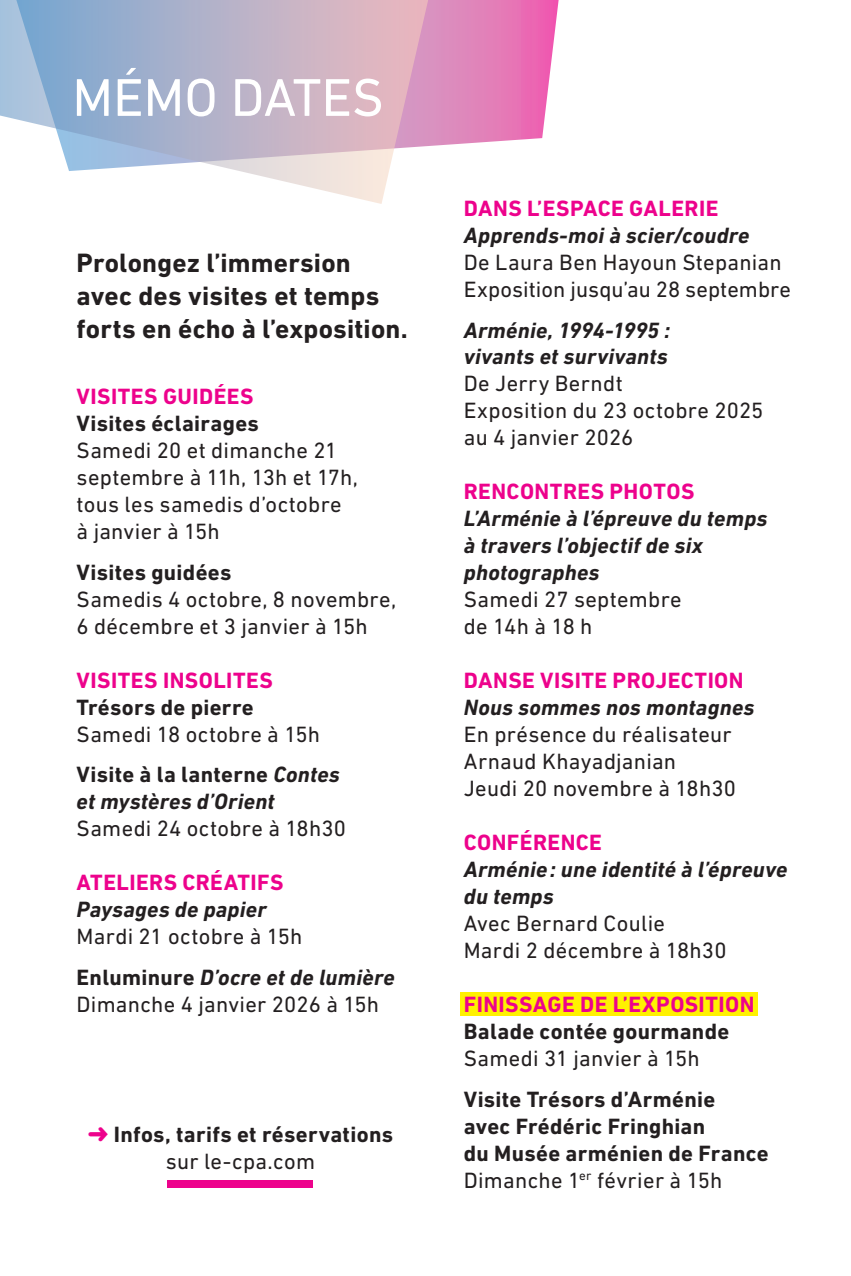
<style>
.page{position:relative;width:851px;height:1276px;background:#fff}
.page>*{position:absolute;margin:0;border:0;box-sizing:border-box;transform-origin:0 0}
.t1{font:54px "DIN Next LT Pro";color:#fff}
.t2{font:700 27px/33px "DIN Next LT Pro";letter-spacing:.01em;color:#231f20}
.t3{font:22.5px/27px "DIN Next LT Pro";letter-spacing:.01em;color:#231f20}
.t4{font:italic 700 22.5px/27px "DIN Next LT Pro";letter-spacing:.01em;color:#231f20}
.t5{font:700 22.5px/27px "DIN Next LT Pro";letter-spacing:.015em;color:#231f20}
.t6{font:700 22.5px "DIN Next LT Pro";letter-spacing:.02em;color:#ed028c}
.s1{font-weight:700}
.s2{font-style:normal}
.s3{font-weight:700;font-style:italic}
.s4{color:#ed028c}
.s5{font-weight:400}
</style>
<div class="page">
<div style="left:460px;top:992px;width:297px;height:23px;background:#fff101"></div>
<svg style="left:434px;top:0;width:125px;height:146px;background:#e687be"></svg>
<svg style="left:0;top:0;width:434px;height:204px"></svg>
<div style="left:167px;top:1180px;width:146px;height:7px;background:#ed028c"></div>
<p class="t1" style="left:72px;top:66px;width:313px">MÉMO DATES</p>
<p class="t2" style="left:77px;top:247px;width:333px">Prolongez l’immersion avec des visites et temps forts en écho à l’exposition.</p>
<p class="t6" style="left:77px;top:383px;width:178px">VISITES GUIDÉES</p>
<p class="t3" style="left:77px;top:409px;width:283px"><span class="s1">Visites éclairages<br></span>Samedi 20 et dimanche 21 septembre à 11h, 13h et 17h, tous les samedis d’octobre à janvier à 15h</p>
<p class="t3" style="left:77px;top:558px;width:321px"><span class="s1">Visites guidées<br></span>Samedis 4 octobre, 8 novembre,<br>6 décembre et 3 janvier à 15h</p>
<p class="t6" style="left:77px;top:667px;width:198px">VISITES INSOLITES</p>
<p class="t5" style="left:77px;top:693px;width:178px">Trésors de pierre</p>
<p class="t3" style="left:77px;top:720px;width:245px">Samedi 18 octobre à 15h</p>
<p class="t4" style="left:77px;top:761px;width:265px"><span class="s2">Visite à la lanterne</span> Contes et mystères d’Orient</p>
<p class="t3" style="left:77px;top:814px;width:271px">Samedi 24 octobre à 18h30</p>
<p class="t6" style="left:77px;top:869px;width:208px">ATELIERS CRÉATIFS</p>
<p class="t3" style="left:77px;top:895px;width:227px"><span class="s3">Paysages de papier<br></span>Mardi 21 octobre à 15h</p>
<p class="t4" style="left:77px;top:963px;width:320px"><span class="s2">Enluminure</span> D’ocre et de lumière</p>
<p class="t3" style="left:77px;top:990px;width:304px">Dimanche 4 janvier 2026 à 15h</p>
<p class="t5" style="left:88px;top:1121px;width:307px;text-align:center"><span class="s4">➜</span> Infos, tarifs et réservations <span class="s5">sur le-cpa.com</span></p>
<p class="t6" style="left:463px;top:196px;width:256px">DANS L’ESPACE GALERIE</p>
<p class="t4" style="left:463px;top:222px;width:287px">Apprends-moi à scier/coudre</p>
<p class="t3" style="left:463px;top:249px;width:319px">De Laura Ben Hayoun Stepanian</p>
<p class="t3" style="left:463px;top:276px;width:329px">Exposition jusqu’au 28 septembre</p>
<p class="t4" style="left:463px;top:317px;width:207px;line-height:25.8px">Arménie, 1994-1995 : vivants et survivants</p>
<p class="t3" style="left:463px;top:369px;width:160px">De Jerry Berndt</p>
<p class="t3" style="left:463px;top:396px;width:301px">Exposition du 23 octobre 2025 au 4 janvier 2026</p>
<p class="t6" style="left:463px;top:478px;width:232px">RENCONTRES PHOTOS</p>
<p class="t4" style="left:463px;top:505px;width:305px">L’Arménie à l’épreuve du temps</p>
<p class="t4" style="left:463px;top:532px;width:241px">à travers l’objectif de six photographes</p>
<p class="t3" style="left:463px;top:585px;width:219px">Samedi 27 septembre de 14h à 18 h</p>
<p class="t6" style="left:463px;top:667px;width:281px">DANSE VISITE PROJECTION</p>
<p class="t4" style="left:463px;top:694px;width:292px">Nous sommes nos montagnes</p>
<p class="t3" style="left:463px;top:720px;width:269px">En présence du réalisateur<br>Arnaud Khayadjanian</p>
<p class="t3" style="left:463px;top:774px;width:274px">Jeudi 20 novembre à 18h30</p>
<p class="t6" style="left:463px;top:829px;width:140px">CONFÉRENCE</p>
<p class="t4" style="left:463px;top:856px;width:325px">Arménie: une identité à l’épreuve du temps</p>
<p class="t3" style="left:463px;top:909px;width:203px">Avec Bernard Coulie</p>
<p class="t3" style="left:463px;top:936px;width:264px">Mardi 2 décembre à 18h30</p>
<p class="t6" style="left:463px;top:991px;width:292px">FINISSAGE DE L’EXPOSITION</p>
<p class="t5" style="left:463px;top:1018px;width:267px">Balade contée gourmande<br><span class="s5">Samedi 31 janvier à 15h</span></p>
<p class="t5" style="left:463px;top:1085px;width:306px">Visite Trésors d’Arménie<br>avec Frédéric Fringhian<br>du Musée arménien de France</p>
<p class="t3" style="left:463px;top:1166px;width:260px">Dimanche 1<sup>er</sup> février à 15h</p>
</div>
